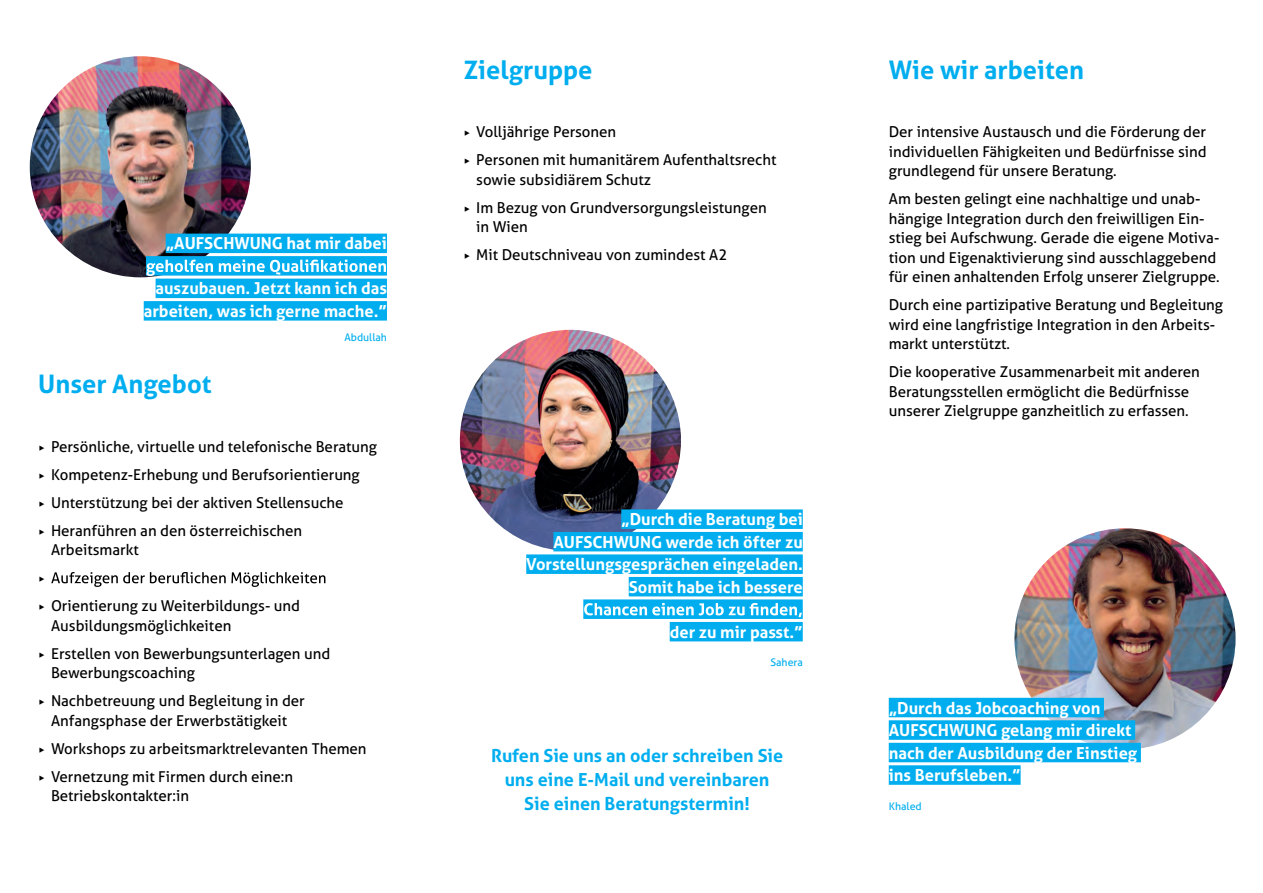
<style>
.page{position:relative;width:1263px;height:893px;background:#fff}
.page>*{position:absolute;margin:0;border:0;box-sizing:border-box;transform-origin:0 0}
.t1{font:700 25.5px "Aller";color:#00aeef}
.t2{font:700 18px/24px "Aller";color:#00aeef;text-align:center}
.t3{font:700 16.5px/22.5px "Aller";color:#fff;text-align:right}
.t4{font:15px/19.5px "Aller";color:#000001}
.t5{font:15px "Skolar Sans Latn";color:#000001}
.t6{font:10.5px "Aller";color:#00aeef}
.s1{font-family:"Skolar Sans Latn"}
</style>
<div class="page">
<svg style="left:51px;top:572px;width:274px;height:15px"></svg>
<img style="left:1014px;top:528px;width:221px;height:221px;border-radius:111px">
<img style="left:460px;top:330px;width:221px;height:221px;border-radius:111px">
<div style="left:889px;top:698px;width:215px;height:19px;background:#00aeef"></div>
<div style="left:889px;top:720px;width:246px;height:20px;background:#00aeef"></div>
<div style="left:889px;top:743px;width:252px;height:19px;background:#00aeef"></div>
<div style="left:889px;top:765px;width:132px;height:20px;background:#00aeef"></div>
<div style="left:621px;top:509px;width:182px;height:20px;background:#00aeef"></div>
<div style="left:553px;top:532px;width:250px;height:19px;background:#00aeef"></div>
<div style="left:526px;top:554px;width:277px;height:20px;background:#00aeef"></div>
<div style="left:629px;top:577px;width:174px;height:19px;background:#00aeef"></div>
<div style="left:583px;top:599px;width:220px;height:20px;background:#00aeef"></div>
<div style="left:670px;top:622px;width:133px;height:19px;background:#00aeef"></div>
<svg style="left:584px;top:603px;width:218px;height:14px"></svg>
<img style="left:30px;top:56px;width:221px;height:221px;border-radius:111px">
<div style="left:166px;top:234px;width:221px;height:19px;background:#00aeef"></div>
<div style="left:146px;top:256px;width:241px;height:20px;background:#00aeef"></div>
<div style="left:156px;top:279px;width:231px;height:19px;background:#00aeef"></div>
<div style="left:144px;top:301px;width:243px;height:20px;background:#00aeef"></div>
<svg style="left:146px;top:260px;width:240px;height:16px"></svg>
<p class="t3" style="left:166px;top:232px;width:223px">„AUFSCHWUNG hat mir dabei</p>
<p class="t3" style="left:144px;top:277px;width:245px">auszubauen. Jetzt kann ich das arbeiten, was ich gerne mache.”</p>
<p class="t6" style="left:344px;top:331px;width:44px">Abdullah</p>
<h1 class="t1" style="left:38px;top:368px;width:175px">Unser Angebot</h1>
<p class="t4" style="left:38px;top:432px;width:340px;line-height:28px"><span class="s1">▶</span> Persönliche, virtuelle und telefonische Beratung <span class="s1">▶</span> Kompetenz-Erhebung und Berufsorientierung<br><span class="s1">▶</span> Unterstützung bei der aktiven Stellensuche<br><span class="s1">▶</span> Heranführen an den österreichischen</p>
<p class="t4" style="left:51px;top:540px;width:89px">Arbeitsmarkt</p>
<p class="t5" style="left:38px;top:567px;width:9px">▶</p>
<p class="t4" style="left:51px;top:596px;width:251px;text-indent:-13px"><span class="s1">▶</span> Orientierung zu Weiterbildungs- und<br>Ausbildungsmöglichkeiten</p>
<p class="t4" style="left:51px;top:643px;width:281px;text-indent:-13px"><span class="s1">▶</span> Erstellen von Bewerbungsunterlagen und<br>Bewerbungscoaching</p>
<p class="t4" style="left:38px;top:691px;width:268px;text-align:center"><span class="s1">▶</span> Nachbetreuung und Begleitung in der<br>Anfangsphase der Erwerbstätigkeit</p>
<p class="t4" style="left:38px;top:734px;width:330px;line-height:28px"><span class="s1">▶</span> Workshops zu arbeitsmarktrelevanten Themen <span class="s1">▶</span> Vernetzung mit Firmen durch eine:n</p>
<p class="t4" style="left:51px;top:786px;width:140px">Betriebskontakter:in</p>
<h1 class="t1" style="left:463px;top:54px;width:130px">Zielgruppe</h1>
<h1 class="t1" style="left:889px;top:54px;width:197px">Wie wir arbeiten</h1>
<p class="t4" style="left:463px;top:118px;width:314px;line-height:28px"><span class="s1">▶</span> Volljährige Personen<br><span class="s1">▶</span> Personen mit humanitärem Aufenthaltsrecht</p>
<p class="t4" style="left:463px;top:165px;width:305px;line-height:28px;text-indent:13px">sowie subsidiärem Schutz<br><span class="s1">▶</span> Im Bezug von Grundversorgungsleistungen</p>
<p class="t4" style="left:463px;top:213px;width:265px;line-height:28px;text-indent:13px">in Wien<br><span class="s1">▶</span> Mit Deutschniveau von zumindest A2</p>
<p class="t3" style="left:621px;top:508px;width:183px">„Durch die Beratung bei</p>
<p class="t3" style="left:526px;top:530px;width:278px">AUFSCHWUNG werde ich öfter zu<br>Vorstellungsgesprächen eingeladen.</p>
<p class="t3" style="left:629px;top:575px;width:176px">Somit habe ich bessere</p>
<p class="t3" style="left:670px;top:620px;width:135px">der zu mir passt.”</p>
<p class="t6" style="left:770px;top:656px;width:34px">Sahera</p>
<p class="t2" style="left:491px;top:743px;width:294px">Rufen Sie uns an oder schreiben Sie uns eine E-Mail und vereinbaren<br>Sie einen Beratungstermin!</p>
<p class="t4" style="left:889px;top:122px;width:319px;text-align:justify">Der intensive Austausch und die Förderung der individuellen Fähigkeiten und Bedürfnisse sind grundlegend für unsere Beratung.</p>
<p class="t4" style="left:889px;top:189px;width:333px">Am besten gelingt eine nachhaltige und unab&shy;hängige Integration durch den freiwilligen Ein&shy;stieg bei Aufschwung. Gerade die eigene Motiva&shy;tion und Eigenaktivierung sind ausschlaggebend für einen anhaltenden Erfolg unserer Zielgruppe.</p>
<p class="t4" style="left:889px;top:295px;width:336px">Durch eine partizipative Beratung und Begleitung wird eine langfristige Integration in den Arbeits&shy;markt unterstützt.</p>
<p class="t4" style="left:889px;top:362px;width:313px">Die kooperative Zusammenarbeit mit anderen<br>Beratungsstellen ermöglicht die Bedürfnisse unserer Zielgruppe ganzheitlich zu erfassen.</p>
<p class="t3" style="left:889px;top:696px;width:250px;text-align:left">„Durch das Jobcoaching von<br>AUFSCHWUNG gelang mir direkt nach der Ausbildung der Einstieg ins Berufsleben.”</p>
<p class="t6" style="left:889px;top:799px;width:34px">Khaled</p>
</div>
